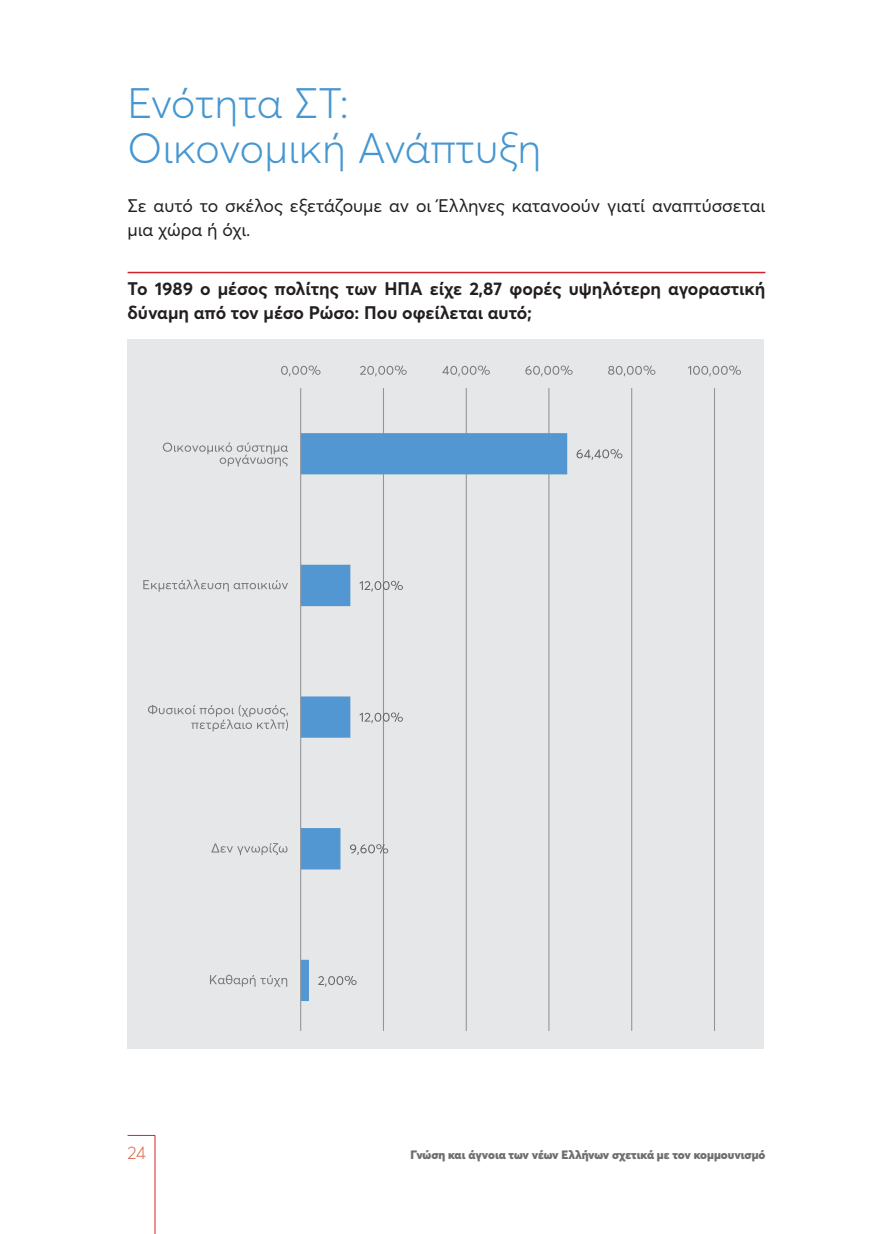
<style>
.page{position:relative;width:893px;height:1234px;background:#fff}
.page>*{position:absolute;margin:0;border:0;box-sizing:border-box;transform-origin:0 0}
.t1{font:300 42px/45px "Averta";color:#4596d1}
.t2{font:700 18px/24px "Averta";letter-spacing:-.005em;color:#231f20}
.t3{font:18px/24px "Averta";letter-spacing:-.005em;color:#231f20}
.t4{font:300 18px "Averta";color:#de6e55}
.t5{font:900 12px "Averta";letter-spacing:-.005em;color:#6d6f71}
</style>
<div class="page">
<svg style="left:128px;top:1134px;width:27px;height:1px"></svg>
<hr style="left:155px;top:1135px;width:1px;height:98px;background:#d2232a">
<hr style="left:128px;top:272px;width:637px;height:1px;background:#d2232a">
<div style="left:128px;top:339px;width:636px;height:709px;background:#e6e7e8"></div>
<hr style="left:383px;top:388px;width:1px;height:642px;background:#939598">
<hr style="left:466px;top:388px;width:1px;height:642px;background:#939598">
<hr style="left:548px;top:388px;width:1px;height:642px;background:#939598">
<hr style="left:631px;top:388px;width:1px;height:642px;background:#939598">
<hr style="left:714px;top:388px;width:1px;height:642px;background:#939598">
<svg style="left:301px;top:433px;width:266px;height:567px"></svg>
<hr style="left:300px;top:388px;width:1px;height:642px;background:#939598">
<svg style="left:577px;top:449px;width:45px;height:11px"></svg>
<svg style="left:359px;top:580px;width:44px;height:11px"></svg>
<svg style="left:359px;top:712px;width:44px;height:11px"></svg>
<svg style="left:350px;top:843px;width:38px;height:11px"></svg>
<svg style="left:318px;top:975px;width:39px;height:11px"></svg>
<svg style="left:281px;top:365px;width:39px;height:11px"></svg>
<svg style="left:360px;top:365px;width:47px;height:11px"></svg>
<svg style="left:442px;top:365px;width:48px;height:11px"></svg>
<svg style="left:525px;top:365px;width:48px;height:11px"></svg>
<svg style="left:608px;top:365px;width:47px;height:11px"></svg>
<svg style="left:688px;top:365px;width:53px;height:11px"></svg>
<svg style="left:163px;top:442px;width:125px;height:24px"></svg>
<svg style="left:143px;top:579px;width:145px;height:12px"></svg>
<svg style="left:148px;top:704px;width:140px;height:27px"></svg>
<svg style="left:212px;top:843px;width:75px;height:12px"></svg>
<svg style="left:210px;top:974px;width:77px;height:12px"></svg>
<h1 class="t1" style="left:128px;top:80px;width:415px">Ενότητα ΣΤ:<br>Οικονομική Ανάπτυξη</h1>
<p class="t3" style="left:128px;top:193px;width:639px">Σε αυτό το σκέλος εξετάζουμε αν οι Έλληνες κατανοούν γιατί αναπτύσσεται μια χώρα ή όχι.</p>
<p class="t2" style="left:128px;top:276px;width:639px">Το 1989 ο μέσος πολίτης των ΗΠΑ είχε 2,87 φορές υψηλότερη αγοραστική δύναμη από τον μέσο Ρώσο: Που οφείλεται αυτό;</p>
<p class="t4" style="left:128px;top:1140px;width:20px">24</p>
<p class="t5" style="left:410px;top:1146px;width:356px">Γνώση και άγνοια των νέων Ελλήνων σχετικά με τον κομμουνισμό</p>
</div>
